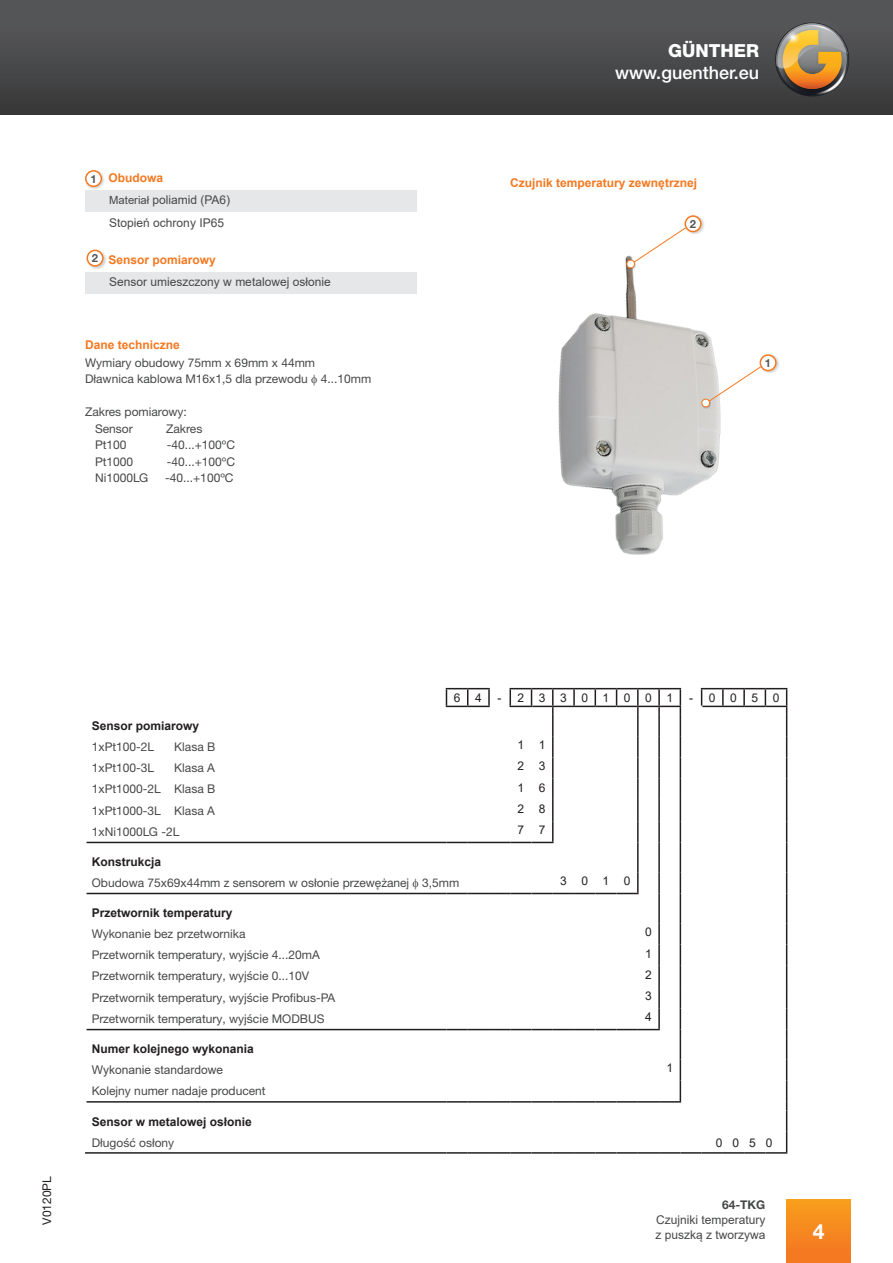
<style>
.page{position:relative;width:893px;height:1263px;background:#fff}
.page>*{position:absolute;margin:0;border:0;box-sizing:border-box;transform-origin:0 0}
.t1{font:700 21px "Helvetica Neue LT Std";color:#fff}
.t2{font:500 18px "Helvetica Neue LT Std";color:#fff}
.t3{font:800 18px "Helvetica Neue LT Std";color:#fff}
.Tinta_tabela_text{font:12px "Helvetica Neue LTW1 G";color:#464748}
.Text_Helv_PL_8{font:12px "Helvetica Neue LTW1 G";color:#464748}
.t4{font:12px "Arial";color:#464748}
.t5{font:700 12px "Arial";color:#231f20}
.Nagłowek_orange_8_bo{font:700 12px "Arial";color:#f47921}
.t6{font:12px "Arial";color:#231f20}
.t7{font:12px "Helvetica Neue LTW1 G";color:#231f20}
.t8{font:700 12px "Helvetica Neue LT Std";color:#464748}
.t9{font:700 11.25px "Helvetica Neue LT Std";color:#545557}
.s1{font-size:11.25px}
</style>
<div class="page">
<img style="left:558px;top:258px;width:163px;height:297px">
<div style="left:787px;top:1199px;width:63px;height:64px;background:linear-gradient(to bottom,#f89e1c,#f37422)"></div>
<div style="left:0;top:0;width:893px;height:115px;background:linear-gradient(to bottom,#5a5b5d,#39393a)"></div>
<img style="left:774px;top:21px;width:27px;height:77px">
<img style="left:801px;top:51px;width:49px;height:47px">
<img style="left:790px;top:21px;width:60px;height:30px">
<img style="left:797px;top:21px;width:49px;height:2px">
<svg style="left:776px;top:23px;width:72px;height:66px"></svg>
<img style="left:779px;top:24px;width:28px;height:27px">
<div style="left:85px;top:273px;width:332px;height:21px;background:#e6e7e9"></div>
<div style="left:85px;top:191px;width:332px;height:21px;background:#e6e7e9"></div>
<div style="left:84px;top:169px;width:21px;height:21px;background:#231f20;opacity:.21"></div>
<div style="left:86px;top:171px;width:15px;height:15px;background:#fff;border-radius:50%"></div>
<div style="left:85px;top:170px;width:17px;height:17px;border:2px solid #f47921;border-radius:50%"></div>
<hr style="left:87px;top:842px;width:359px;height:1px;background:#231f20">
<hr style="left:87px;top:893px;width:359px;height:1px;background:#231f20">
<hr style="left:87px;top:1101px;width:359px;height:1px;background:#231f20">
<hr style="left:87px;top:1029px;width:359px;height:1px;background:#231f20">
<hr style="left:85px;top:1152px;width:361px;height:2px;background:#231f20">
<hr style="left:446px;top:1152px;width:22px;height:2px;background:#231f20">
<hr style="left:468px;top:1152px;width:21px;height:2px;background:#231f20">
<hr style="left:489px;top:1152px;width:21px;height:2px;background:#231f20">
<hr style="left:510px;top:1152px;width:21px;height:2px;background:#231f20">
<hr style="left:531px;top:1152px;width:22px;height:2px;background:#231f20">
<hr style="left:553px;top:1152px;width:21px;height:2px;background:#231f20">
<hr style="left:574px;top:1152px;width:21px;height:2px;background:#231f20">
<hr style="left:595px;top:1152px;width:22px;height:2px;background:#231f20">
<hr style="left:617px;top:1152px;width:21px;height:2px;background:#231f20">
<hr style="left:638px;top:1152px;width:21px;height:2px;background:#231f20">
<hr style="left:659px;top:1152px;width:21px;height:2px;background:#231f20">
<hr style="left:680px;top:1152px;width:22px;height:2px;background:#231f20">
<hr style="left:702px;top:1152px;width:21px;height:2px;background:#231f20">
<hr style="left:723px;top:1152px;width:21px;height:2px;background:#231f20">
<hr style="left:744px;top:1152px;width:21px;height:2px;background:#231f20">
<hr style="left:765px;top:1152px;width:22px;height:2px;background:#231f20">
<svg style="left:701px;top:688px;width:86px;height:464px"></svg>
<svg style="left:446px;top:688px;width:235px;height:414px"></svg>
<hr style="left:552px;top:715px;width:2px;height:21px;background:#231f20">
<div style="left:86px;top:249px;width:21px;height:21px;background:#231f20;opacity:.21"></div>
<div style="left:87px;top:250px;width:16px;height:16px;background:#fff;border-radius:50%"></div>
<div style="left:87px;top:250px;width:17px;height:17px;border:2px solid #f47921;border-radius:50%"></div>
<div style="left:759px;top:353px;width:21px;height:22px;background:#231f20;opacity:.21"></div>
<div style="left:760px;top:355px;width:16px;height:16px;background:#fff;border-radius:50%"></div>
<div style="left:760px;top:354px;width:17px;height:17px;border:2px solid #f47921;border-radius:50%"></div>
<div style="left:702px;top:399px;width:9px;height:9px;background:#231f20;opacity:.21"></div>
<svg style="left:701px;top:366px;width:61px;height:41px"></svg>
<div style="left:684px;top:214px;width:21px;height:22px;background:#231f20;opacity:.21"></div>
<div style="left:685px;top:216px;width:16px;height:16px;background:#fff;border-radius:50%"></div>
<div style="left:684px;top:215px;width:17px;height:17px;border:2px solid #f47921;border-radius:50%"></div>
<div style="left:626px;top:260px;width:10px;height:10px;background:#231f20;opacity:.21"></div>
<svg style="left:626px;top:227px;width:60px;height:41px"></svg>
<p class="t9" style="left:90px;top:172px;width:8px">1</p>
<p class="t9" style="left:92px;top:251px;width:8px">2</p>
<p class="Nagłowek_orange_8_bo" style="left:108px;top:169px;width:56px">Obudowa</p>
<p class="t4" style="left:109px;top:192px;width:122px"><span class="s1">Materiał</span> poliamid (PA6)</p>
<p class="t4" style="left:109px;top:214px;width:116px">Stopień ochrony IP65</p>
<p class="Nagłowek_orange_8_bo" style="left:108px;top:251px;width:109px">Sensor pomiarowy</p>
<p class="t4" style="left:109px;top:274px;width:223px">Sensor umieszczony w metalowej osłonie</p>
<p class="Nagłowek_orange_8_bo" style="left:85px;top:336px;width:96px">Dane techniczne</p>
<p class="Text_Helv_PL_8" style="left:85px;top:355px;width:232px">Wymiary obudowy 75mm x 69mm x 44mm</p>
<p class="Text_Helv_PL_8" style="left:85px;top:372px;width:288px">Dławnica kablowa M16x1,5 dla przewodu 4...10mm</p>
<p class="Text_Helv_PL_8" style="left:85px;top:405px;width:103px">Zakres pomiarowy:</p>
<p class="Text_Helv_PL_8" style="left:95px;top:421px;width:39px">Sensor</p>
<p class="Text_Helv_PL_8" style="left:166px;top:421px;width:38px">Zakres</p>
<p class="Text_Helv_PL_8" style="left:95px;top:438px;width:33px">Pt100</p>
<p class="Text_Helv_PL_8" style="left:167px;top:438px;width:70px">-40...+100ºC</p>
<p class="Text_Helv_PL_8" style="left:95px;top:454px;width:40px">Pt1000</p>
<p class="Text_Helv_PL_8" style="left:167px;top:454px;width:70px">-40...+100ºC</p>
<p class="Text_Helv_PL_8" style="left:95px;top:471px;width:55px">Ni1000LG</p>
<p class="Text_Helv_PL_8" style="left:165px;top:471px;width:70px">-40...+100ºC</p>
<p class="t3" style="left:668px;top:40px;width:93px">GÜNTHER</p>
<p class="t2" style="left:615px;top:62px;width:145px">www.guenther.eu</p>
<p class="Nagłowek_orange_8_bo" style="left:510px;top:175px;width:188px">Czujnik temperatury zewnętrznej</p>
<p class="t9" style="left:690px;top:217px;width:8px">2</p>
<p class="t9" style="left:765px;top:356px;width:8px">1</p>
<p class="t7" style="left:39px;top:1225px;width:50px;rotate:-90deg">V0120PL</p>
<p class="t6" style="left:454px;top:689px;width:8px">6</p>
<p class="t6" style="left:475px;top:689px;width:8px">4</p>
<p class="t6" style="left:498px;top:689px;width:5px">-</p>
<p class="t6" style="left:518px;top:689px;width:8px">2</p>
<p class="t6" style="left:539px;top:689px;width:8px">3</p>
<p class="t6" style="left:560px;top:689px;width:8px">3</p>
<p class="t6" style="left:581px;top:689px;width:8px">0</p>
<p class="t6" style="left:603px;top:689px;width:8px">1</p>
<p class="t6" style="left:624px;top:689px;width:8px">0</p>
<p class="t6" style="left:645px;top:689px;width:8px">0</p>
<p class="t6" style="left:666px;top:689px;width:8px">1</p>
<p class="t6" style="left:689px;top:689px;width:5px">-</p>
<p class="t6" style="left:709px;top:689px;width:8px">0</p>
<p class="t6" style="left:730px;top:689px;width:8px">0</p>
<p class="t6" style="left:751px;top:689px;width:8px">5</p>
<p class="t6" style="left:773px;top:689px;width:8px">0</p>
<p class="t5" style="left:92px;top:717px;width:109px">Sensor pomiarowy</p>
<p class="Tinta_tabela_text" style="left:92px;top:739px;width:64px">1xPt100-2L</p>
<p class="Tinta_tabela_text" style="left:174px;top:739px;width:43px">Klasa B</p>
<p class="t6" style="left:518px;top:737px;width:8px">1</p>
<p class="t6" style="left:539px;top:737px;width:8px">1</p>
<p class="Tinta_tabela_text" style="left:92px;top:760px;width:64px">1xPt100-3L</p>
<p class="Tinta_tabela_text" style="left:174px;top:760px;width:42px">Klasa A</p>
<p class="t6" style="left:518px;top:758px;width:8px">2</p>
<p class="t6" style="left:539px;top:758px;width:8px">3</p>
<p class="Tinta_tabela_text" style="left:92px;top:781px;width:125px">1xPt1000-2L Klasa B</p>
<p class="t6" style="left:518px;top:779px;width:8px">1</p>
<p class="t6" style="left:539px;top:779px;width:8px">6</p>
<p class="Tinta_tabela_text" style="left:92px;top:803px;width:125px">1xPt1000-3L Klasa A</p>
<p class="t6" style="left:518px;top:800px;width:8px">2</p>
<p class="t6" style="left:539px;top:800px;width:8px">8</p>
<p class="Tinta_tabela_text" style="left:92px;top:824px;width:89px">1xNi1000LG -2L</p>
<p class="t6" style="left:518px;top:822px;width:8px">7</p>
<p class="t6" style="left:539px;top:822px;width:8px">7</p>
<p class="t5" style="left:92px;top:853px;width:71px">Konstrukcja</p>
<p class="Tinta_tabela_text" style="left:92px;top:875px;width:369px">Obudowa 75x69x44mm z sensorem w osłonie przewężanej 3,5mm</p>
<p class="t6" style="left:560px;top:873px;width:8px">3</p>
<p class="t6" style="left:581px;top:873px;width:8px">0</p>
<p class="t6" style="left:603px;top:873px;width:8px">1</p>
<p class="t6" style="left:624px;top:873px;width:8px">0</p>
<p class="t5" style="left:92px;top:904px;width:142px">Przetwornik temperatury</p>
<p class="Tinta_tabela_text" style="left:92px;top:926px;width:155px">Wykonanie bez przetwornika</p>
<p class="t6" style="left:645px;top:924px;width:8px">0</p>
<p class="Tinta_tabela_text" style="left:92px;top:947px;width:230px">Przetwornik temperatury, wyjście 4...20mA</p>
<p class="t6" style="left:645px;top:945px;width:8px">1</p>
<p class="Tinta_tabela_text" style="left:92px;top:969px;width:219px">Przetwornik temperatury, wyjście 0...10V</p>
<p class="t6" style="left:645px;top:966px;width:8px">2</p>
<p class="Tinta_tabela_text" style="left:92px;top:990px;width:245px">Przetwornik temperatury, wyjście Profibus-PA</p>
<p class="t6" style="left:645px;top:987px;width:8px">3</p>
<p class="Tinta_tabela_text" style="left:92px;top:1011px;width:234px">Przetwornik temperatury, wyjście MODBUS</p>
<p class="t6" style="left:645px;top:1009px;width:8px">4</p>
<p class="t5" style="left:92px;top:1041px;width:164px">Numer kolejnego wykonania</p>
<p class="t4" style="left:92px;top:1061px;width:133px">Wykonanie standardowe</p>
<p class="t6" style="left:666px;top:1060px;width:8px">1</p>
<p class="Tinta_tabela_text" style="left:92px;top:1083px;width:175px">Kolejny numer nadaje producent</p>
<p class="t5" style="left:92px;top:1113px;width:162px">Sensor w metalowej osłonie</p>
<p class="Tinta_tabela_text" style="left:92px;top:1135px;width:84px">Długość osłony</p>
<p class="t6" style="left:716px;top:1134px;width:58px">0 0 5 0</p>
<p class="t8" style="left:722px;top:1197px;width:45px">64-TKG</p>
<p class="t4" style="left:656px;top:1211px;width:111px">Czujniki temperatury</p>
<p class="t4" style="left:655px;top:1226px;width:112px">z puszką z tworzywa</p>
<p class="t1" style="left:813px;top:1219px;width:13px">4</p>
</div>
